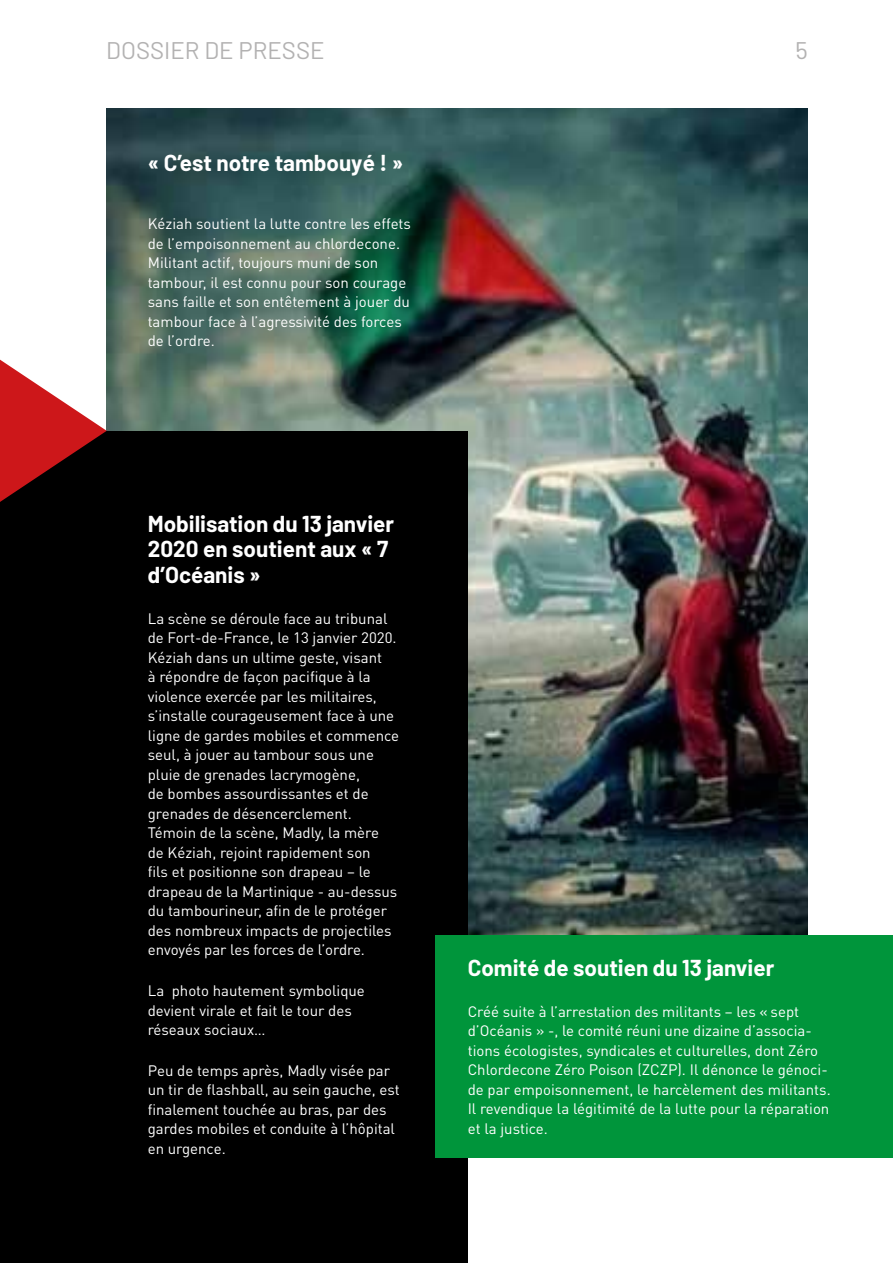
<style>
.page{position:relative;width:893px;height:1263px;background:#fff}
.page>*{position:absolute;margin:0;border:0;box-sizing:border-box;transform-origin:0 0}
.t1{font:24px "Barlow";color:#b3b2b2}
.t2{font:700 22.5px/25.5px "Barlow";color:#fff}
.t3{font:15px/19.5px "DIN Pro";color:#fff}
</style>
<div class="page">
<img style="left:106px;top:108px;width:702px;height:827px">
<div style="left:0;top:431px;width:467px;height:832px;background:#000"></div>
<div style="left:436px;top:935px;width:457px;height:223px;background:#00953b"></div>
<svg style="left:0;top:360px;width:107px;height:142px"></svg>
<h1 class="t1" style="left:106px;top:36px;width:220px">DOSSIER DE PRESSE</h1>
<h1 class="t1" style="left:796px;top:36px;width:14px">5</h1>
<h2 class="t2" style="left:148px;top:150px;width:257px">« C’est notre tambouyé ! »</h2>
<p class="t3" style="left:148px;top:213px;width:265px">Kéziah soutient la lutte contre les effets de l’empoisonnement au chlordecone.<br>Militant actif, toujours muni de son tambour, il est connu pour son courage sans faille et son entêtement à jouer du tambour face à l’agressivité des forces de l’ordre.</p>
<h2 class="t2" style="left:148px;top:511px;width:248px">Mobilisation du 13 janvier<br>2020 en soutient aux « 7 d’Océanis »</h2>
<p class="t3" style="left:148px;top:608px;width:253px">La scène se déroule face au tribunal de Fort-de-France, le 13 janvier 2020.<br>Kéziah dans un ultime geste, visant<br>à répondre de façon pacifique à la violence exercée par les militaires, s’installe courageusement face à une ligne de gardes mobiles et commence seul, à jouer au tambour sous une pluie de grenades lacrymogène,<br>de bombes assourdissantes et de grenades de désencerclement.<br>Témoin de la scène, Madly, la mère<br>de Kéziah, rejoint rapidement son<br>fils et positionne son drapeau – le drapeau de la Martinique - au-dessus du tambourineur, afin de le protéger des nombreux impacts de projectiles envoyés par les forces de l’ordre.</p>
<p class="t3" style="left:148px;top:980px;width:219px">La photo hautement symbolique devient virale et fait le tour des réseaux sociaux…</p>
<p class="t3" style="left:148px;top:1060px;width:253px">Peu de temps après, Madly visée par un tir de flashball, au sein gauche, est finalement touchée au bras, par des gardes mobiles et conduite à l’hôpital en urgence.</p>
<h2 class="t2" style="left:468px;top:955px;width:308px">Comité de soutien du 13 janvier</h2>
<p class="t3" style="left:468px;top:1001px;width:364px">Créé suite à l’arrestation des militants – les « sept d’Océanis » -, le comité réuni une dizaine d’associa&shy;tions écologistes, syndicales et culturelles, dont Zéro Chlordecone Zéro Poison (ZCZP). Il dénonce le génoci&shy;de par empoisonnement, le harcèlement des militants.<br>Il revendique la légitimité de la lutte pour la réparation et la justice.</p>
</div>
